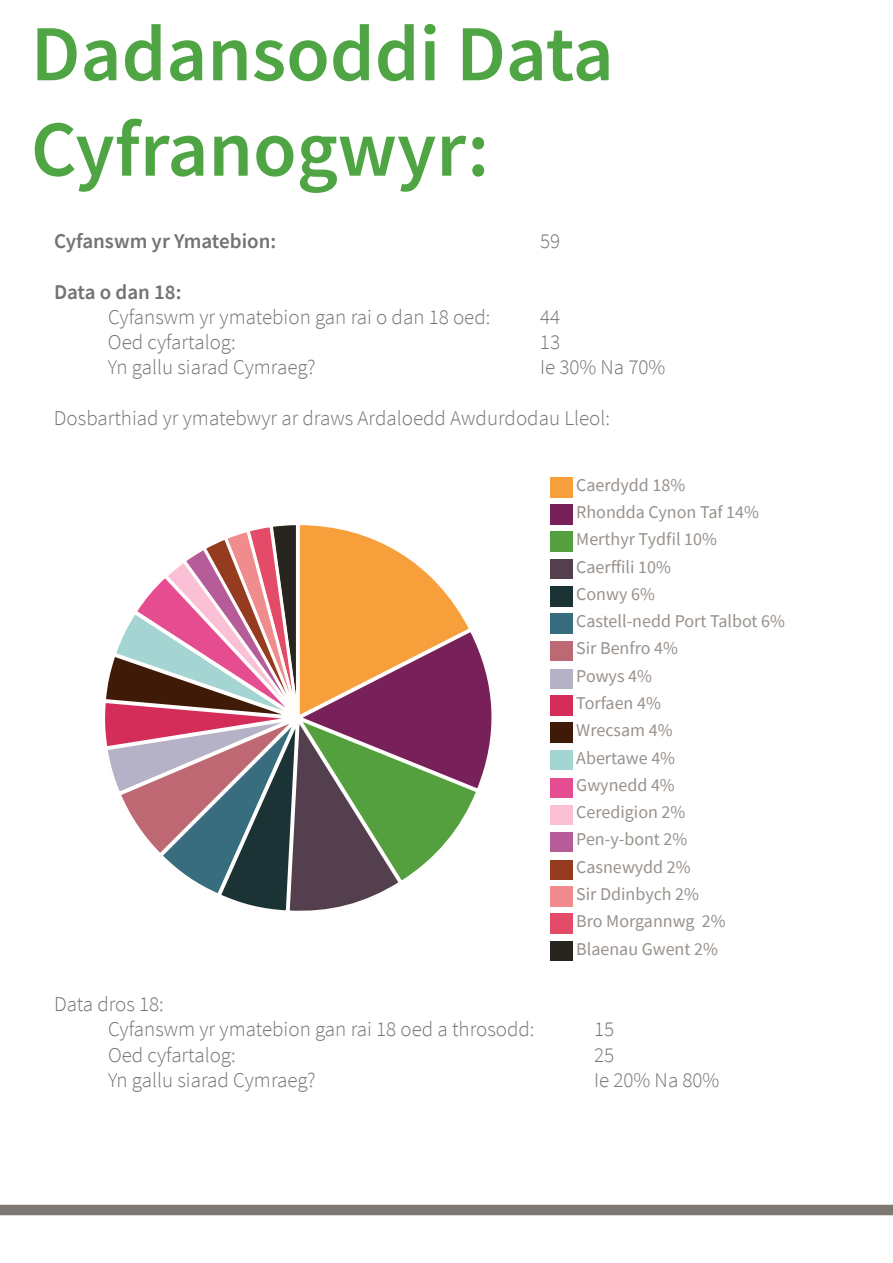
<style>
.page{position:relative;width:893px;height:1263px;background:#fff}
.page>*{position:absolute;margin:0;border:0;box-sizing:border-box;transform-origin:0 0}
.t1{font:600 79.5px "Source Sans Pro";color:#4fa543}
.t2{font:300 21px "Source Sans Pro";color:#737373}
.t3{font:600 21px "Source Sans Pro";color:#737373}
.t4{font:18px/27.3px "Source Sans Pro";color:#98918c}
</style>
<div class="page">
<div style="left:0;top:1205px;width:893px;height:10px;background:#7d7873"></div>
<div style="left:550px;top:477px;width:23px;height:20px;background:#f69f3b"></div>
<div style="left:550px;top:504px;width:23px;height:21px;background:#77205a"></div>
<div style="left:550px;top:532px;width:23px;height:20px;background:#549f3e"></div>
<div style="left:550px;top:560px;width:23px;height:19px;background:#533f4e"></div>
<div style="left:550px;top:586px;width:23px;height:20px;background:#1c3335"></div>
<div style="left:550px;top:613px;width:23px;height:21px;background:#386d7f"></div>
<div style="left:550px;top:641px;width:23px;height:19px;background:#bd6872"></div>
<div style="left:550px;top:669px;width:23px;height:19px;background:#b5b2c7"></div>
<div style="left:550px;top:695px;width:23px;height:20px;background:#d52d5a"></div>
<div style="left:550px;top:723px;width:23px;height:20px;background:#3f1a07"></div>
<div style="left:550px;top:751px;width:23px;height:19px;background:#a5d5d3"></div>
<div style="left:550px;top:778px;width:23px;height:19px;background:#e64d91"></div>
<div style="left:550px;top:805px;width:23px;height:20px;background:#fbc0d6"></div>
<div style="left:550px;top:832px;width:23px;height:19px;background:#b65c98"></div>
<div style="left:550px;top:860px;width:23px;height:19px;background:#953b20"></div>
<div style="left:550px;top:886px;width:23px;height:21px;background:#f08c8e"></div>
<div style="left:550px;top:913px;width:23px;height:21px;background:#e44b69"></div>
<div style="left:550px;top:941px;width:23px;height:19px;background:#28251f"></div>
<svg style="left:105px;top:525px;width:387px;height:386px"></svg>
<p class="t1" style="left:31px;top:2px;width:584px">Dadansoddi Data</p>
<p class="t1" style="left:31px;top:97px;width:460px">Cyfranogwyr:</p>
<p class="t3" style="left:54px;top:227px;width:224px">Cyfanswm yr Ymatebion:</p>
<p class="t2" style="left:540px;top:228px;width:22px">59</p>
<p class="t3" style="left:54px;top:278px;width:129px">Data o dan 18:</p>
<p class="t2" style="left:108px;top:304px;width:384px">Cyfanswm yr ymatebion gan rai o dan 18 oed:</p>
<p class="t2" style="left:540px;top:304px;width:22px">44</p>
<p class="t2" style="left:108px;top:329px;width:129px">Oed cyfartalog:</p>
<p class="t2" style="left:540px;top:329px;width:22px">13</p>
<p class="t2" style="left:108px;top:354px;width:209px">Yn gallu siarad Cymraeg?</p>
<p class="t2" style="left:540px;top:354px;width:127px">Ie 30% Na 70%</p>
<p class="t2" style="left:54px;top:405px;width:558px">Dosbarthiad yr ymatebwyr ar draws Ardaloedd Awdurdodau Lleol:</p>
<p class="t4" style="left:576px;top:471px;width:184px">Caerdydd 18%<br>Rhondda Cynon Taf 14%</p>
<p class="t4" style="left:576px;top:526px;width:210px">Merthyr Tydfil 10%<br>Caerffili 10%<br>Conwy 6%<br>Castell-nedd Port Talbot 6%<br>Sir Benfro 4%<br>Powys 4%</p>
<p class="t4" style="left:576px;top:689px;width:98px">Torfaen 4%<br>Wrecsam 4%</p>
<p class="t4" style="left:576px;top:744px;width:100px">Abertawe 4%</p>
<p class="t4" style="left:576px;top:771px;width:100px">Gwynedd 4%</p>
<p class="t4" style="left:576px;top:798px;width:151px">Ceredigion 2%<br>Pen-y-bont 2%<br>Casnewydd 2%<br>Sir Ddinbych 2%<br>Bro Morgannwg 2%<br>Blaenau Gwent 2%</p>
<p class="t2" style="left:54px;top:991px;width:111px">Data dros 18:</p>
<p class="t2" style="left:108px;top:1016px;width:428px">Cyfanswm yr ymatebion gan rai 18 oed a throsodd:</p>
<p class="t2" style="left:594px;top:1016px;width:22px">15</p>
<p class="t2" style="left:108px;top:1042px;width:129px">Oed cyfartalog:</p>
<p class="t2" style="left:594px;top:1042px;width:22px">25</p>
<p class="t2" style="left:108px;top:1067px;width:209px">Yn gallu siarad Cymraeg?</p>
<p class="t2" style="left:594px;top:1067px;width:127px">Ie 20% Na 80%</p>
</div>
